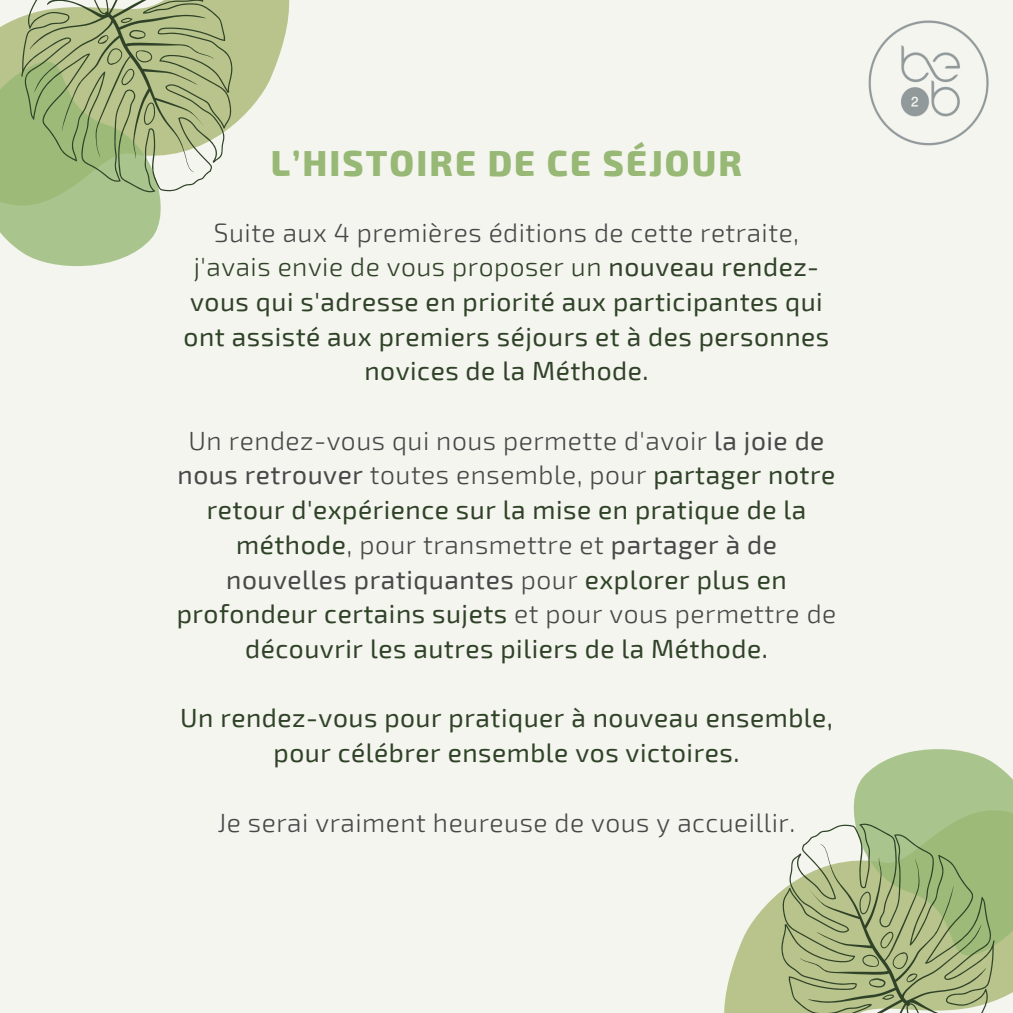
<style>
.page{position:relative;width:1013px;height:1013px;background:#fff}
.page>*{position:absolute;margin:0;border:0;box-sizing:border-box;transform-origin:0 0}
.t1{font:800 35.5px "Exo 2";letter-spacing:.06em;color:#98b875}
.t2{font:26.38px/34.8px "Exo 2";letter-spacing:.02em;color:#304328;text-align:center}
.t3{font:300 26.38px "Exo 2";letter-spacing:.02em;color:#484848}
.s1{font-weight:300;color:#484848}
.s2{font-weight:300}
.s3{color:#484848}
</style>
<div class="page">
<div style="left:0;top:0;width:1012px;height:1012px;background:#f4f5ef"></div>
<img style="left:868px;top:20px;width:121px;height:126px">
<svg style="left:724px;top:891px;width:57px;height:121px;fill:#b8c48b"></svg>
<svg style="left:781px;top:749px;width:231px;height:263px"></svg>
<svg style="left:233px;top:0;width:57px;height:125px;fill:#b8c48b"></svg>
<svg style="left:0;top:0;width:233px;height:266px"></svg>
<p class="t1" style="left:271px;top:139px;width:472px">L’HISTOIRE DE CE SÉJOUR</p>
<p class="t2" style="left:184px;top:214px;width:647px"><span class="s1">Suite aux 4 premières éditions de cette retraite, </span><span class="s2">j'avais envie de vous proposer un</span> nouveau rendez&shy;vous qui s'adresse en priorité aux participantes qui ont assisté aux premiers séjours et à des personnes novices de la Méthode.</p>
<h1 class="t2" style="left:177px;top:422px;width:661px"><span class="s1">Un rendez-vous qui nous permette d'avoir</span> <span class="s3">la joie de nous retrouver</span> <span class="s1">toutes ensemble, pour</span> partager notre retour d'expérience sur la mise en pratique de la méthode<span class="s1">, pour transmettre et</span> <span class="s3">partager à de nouvelles pratiquantes</span> <span class="s1">pour</span> explorer plus en profondeur certains sujets <span class="s1">et pour vous permettre de </span>découvrir les autres piliers de la Méthode.</h1>
<p class="t2" style="left:180px;top:699px;width:654px">Un rendez-vous pour pratiquer à nouveau ensemble, pour célébrer ensemble vos victoires.</p>
<p class="t3" style="left:217px;top:805px;width:579px">Je serai vraiment heureuse de vous y accueillir.</p>
</div>
